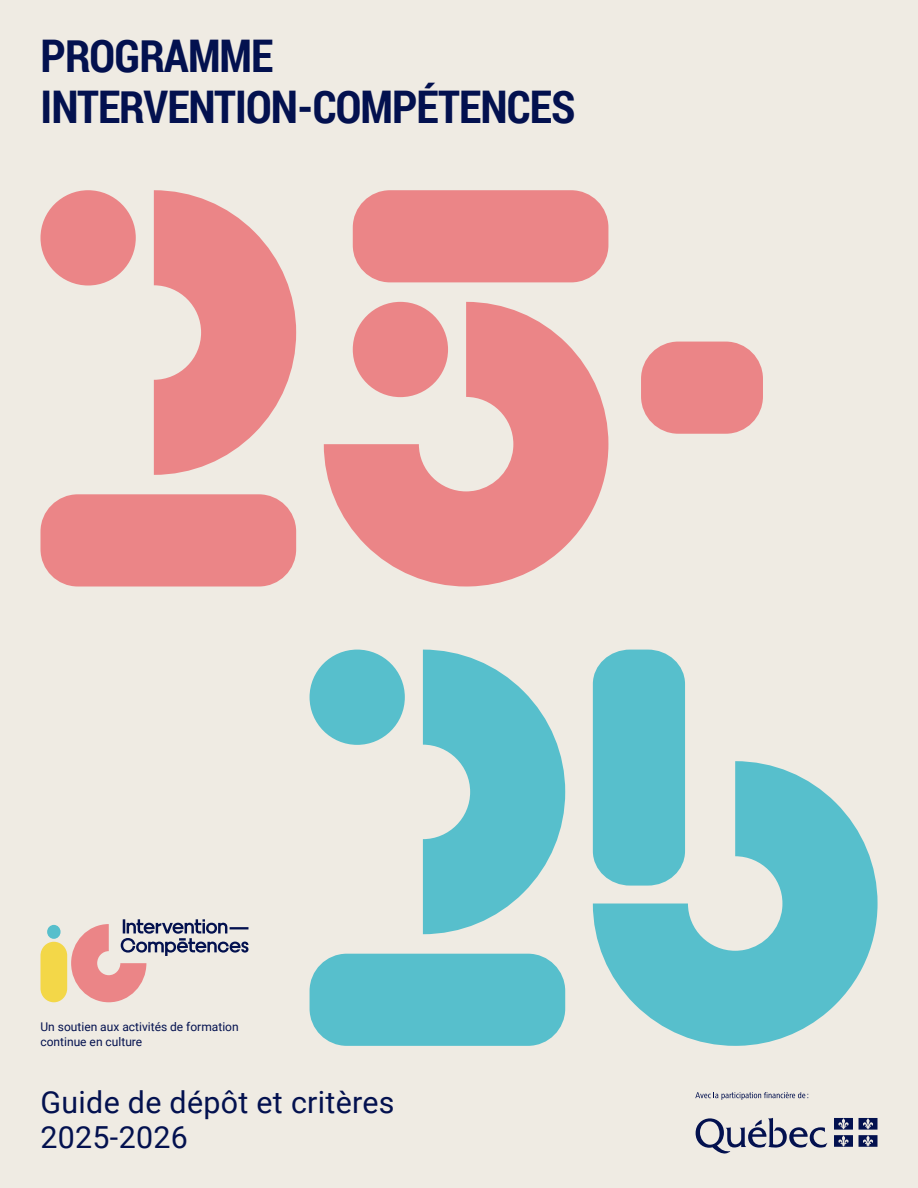
<style>
.page{position:relative;width:918px;height:1188px;background:#efebe3}
.page>*{position:absolute;margin:0;border:0;box-sizing:border-box;transform-origin:0 0}
.t1{font:700 45px/51px "Roboto Condensed";letter-spacing:-.02em;color:#03114f}
.t2{font:30.45px/35px "Roboto";letter-spacing:.01em;color:#03114f}
.t3{font:12px/14.4px "Roboto";color:#03114f}
</style>
<div class="page">
<svg style="left:695px;top:1092px;width:113px;height:8px"></svg>
<svg style="left:696px;top:1118px;width:131px;height:36px"></svg>
<svg style="left:834px;top:1118px;width:19px;height:29px"></svg>
<svg style="left:859px;top:1118px;width:18px;height:29px"></svg>
<svg style="left:310px;top:650px;width:255px;height:396px;fill:#57bfcc"></svg>
<svg style="left:41px;top:190px;width:255px;height:397px;fill:#eb8587"></svg>
<svg style="left:324px;top:190px;width:284px;height:397px;fill:#eb8587"></svg>
<svg style="left:41px;top:919px;width:207px;height:83px"></svg>
<div style="left:641px;top:342px;width:122px;height:92px;background:#eb8587;border-radius:37px"></div>
<svg style="left:593px;top:650px;width:285px;height:396px;fill:#57bfcc"></svg>
<h1 class="t1" style="left:40px;top:29px;width:536px">PROGRAMME<br>INTERVENTION-COMPÉTENCES</h1>
<p class="t3" style="left:40px;top:1020px;width:200px">Un soutien aux activités de formation continue en culture</p>
<h2 class="t2" style="left:40px;top:1083px;width:356px">Guide de dépôt et critères<br>2025-2026</h2>
</div>
